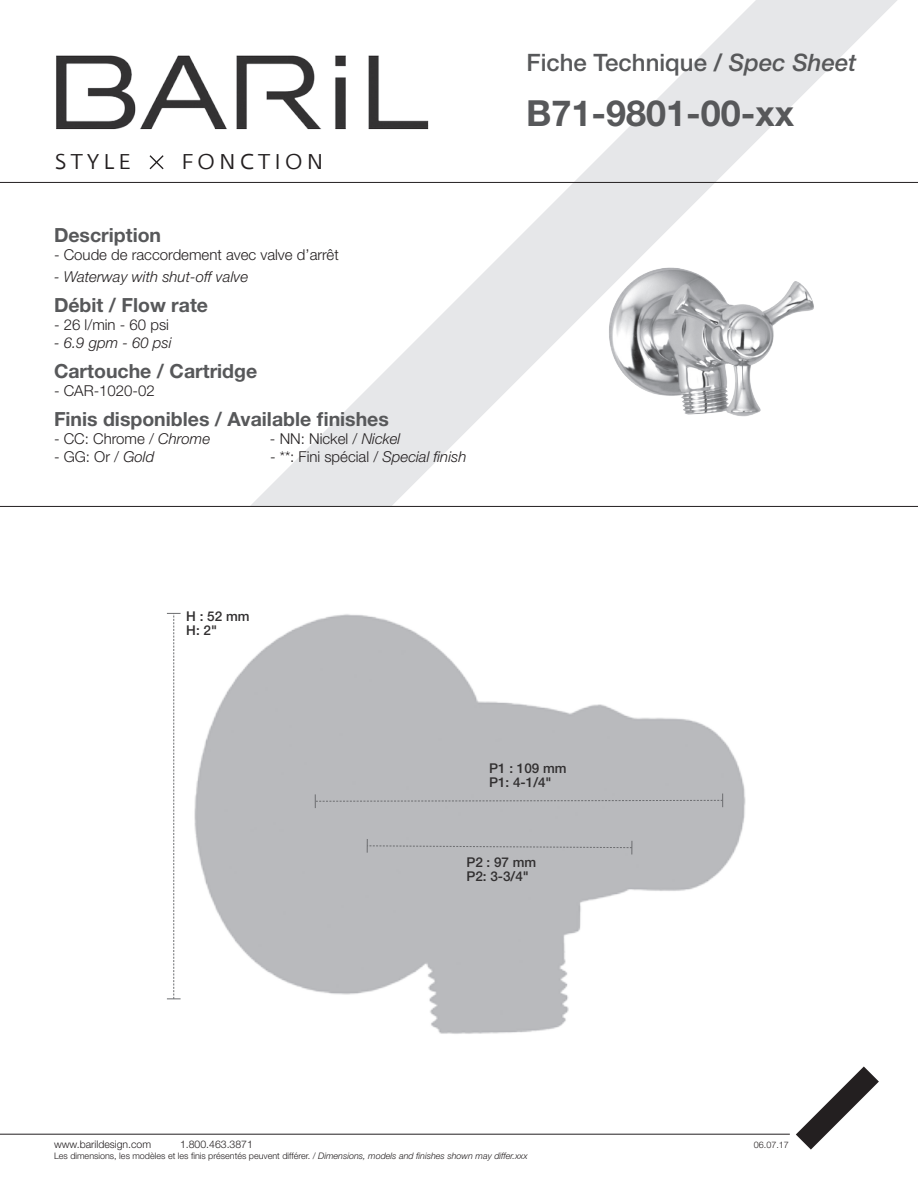
<style>
.page{position:relative;width:918px;height:1188px;background:#fff}
.page>*{position:absolute;margin:0;border:0;box-sizing:border-box;transform-origin:0 0}
.t1{font:700 36px "Helvetica Neue LT Std";color:#57585a}
.t2{font:500 24px "Helvetica Neue LT Std";color:#57585a}
.t3{font:21.3px "Fedra Sans Greek Book TF";letter-spacing:.2em;color:#231f20}
.t4{font:700 19.5px "Helvetica Neue LT Std";color:#57585a}
.t5{font:300 15px "Helvetica Neue LT Std";color:#231f20}
.t6{font:italic 300 15px "Helvetica Neue LT Std";color:#231f20}
.t7{font:500 13.5px/14.1px "Helvetica Neue LT Std";color:#312f30}
.t8{font:300 10.5px "Helvetica Neue LT Std";color:#231f20}
.t9{font:300 9px "Helvetica Neue LT Std";color:#231f20}
.s1{font-style:italic}
</style>
<div class="page">
<svg style="left:250px;top:0;width:648px;height:506px"></svg>
<img style="left:54px;top:54px;width:378px;height:128px">
<svg style="left:148px;top:154px;width:17px;height:17px"></svg>
<hr style="left:0;top:182px;width:918px;height:1px;background:#231f20">
<hr style="left:0;top:506px;width:918px;height:1px;background:#231f20">
<hr style="left:0;top:1134px;width:790px;height:1px;background:#231f20">
<svg style="left:796px;top:1066px;width:83px;height:84px"></svg>
<img style="left:194px;top:614px;width:552px;height:420px">
<svg style="left:367px;top:839px;width:266px;height:15px;background:#b5b6b9"></svg>
<svg style="left:315px;top:794px;width:408px;height:14px;background:#b5b6b9"></svg>
<svg style="left:167px;top:613px;width:14px;height:387px"></svg>
<img style="left:540px;top:204px;width:324px;height:282px">
<h2 class="t2" style="left:526px;top:48px;width:331px">Fiche Technique / <span class="s1">Spec Sheet</span></h2>
<h3 class="t3" style="left:55px;top:151px;width:77px">STYLE</h3>
<h3 class="t3" style="left:181px;top:151px;width:144px">FONCTION</h3>
<p class="t4" style="left:54px;top:223px;width:109px">Description</p>
<p class="t5" style="left:54px;top:245px;width:286px">- Coude de raccordement avec valve d’arrêt</p>
<p class="t6" style="left:54px;top:268px;width:196px">- Waterway with shut-off valve</p>
<p class="t4" style="left:54px;top:293px;width:156px">Débit / Flow rate</p>
<p class="t5" style="left:54px;top:316px;width:117px">- 26 l/min - 60 psi</p>
<p class="t6" style="left:54px;top:334px;width:119px">- 6.9 gpm - 60 psi</p>
<p class="t4" style="left:54px;top:359px;width:205px">Cartouche / Cartridge</p>
<p class="t5" style="left:54px;top:382px;width:102px">- CAR-1020-02</p>
<p class="t4" style="left:54px;top:407px;width:336px">Finis disponibles / Available finishes</p>
<p class="t5" style="left:54px;top:430px;width:158px">- CC: Chrome / <span class="s1">Chrome</span></p>
<p class="t5" style="left:270px;top:430px;width:132px">- NN: Nickel / <span class="s1">Nickel</span></p>
<p class="t5" style="left:54px;top:448px;width:102px">- GG: Or / <span class="s1">Gold</span></p>
<p class="t5" style="left:270px;top:448px;width:198px">- **: Fini spécial / <span class="s1">Special finish</span></p>
<p class="t1" style="left:526px;top:91px;width:270px">B71-9801-00-xx</p>
<p class="t7" style="left:186px;top:609px;width:65px">H : 52 mm<br>H: 2"</p>
<p class="t7" style="left:489px;top:761px;width:79px">P1 : 109 mm<br>P1: 4-1/4"</p>
<p class="t7" style="left:466px;top:855px;width:72px">P2 : 97 mm<br>P2: 3-3/4"</p>
<p class="t8" style="left:54px;top:1138px;width:99px">www.barildesign.com</p>
<p class="t8" style="left:180px;top:1138px;width:74px">1.800.463.3871</p>
<p class="t9" style="left:754px;top:1140px;width:37px">06.07.17</p>
<p class="t9" style="left:54px;top:1150px;width:475px">Les dimensions, les modèles et les finis présentés peuvent différer. / <span class="s1">Dimensions, models and finishes shown may differ.xxx</span></p>
</div>
